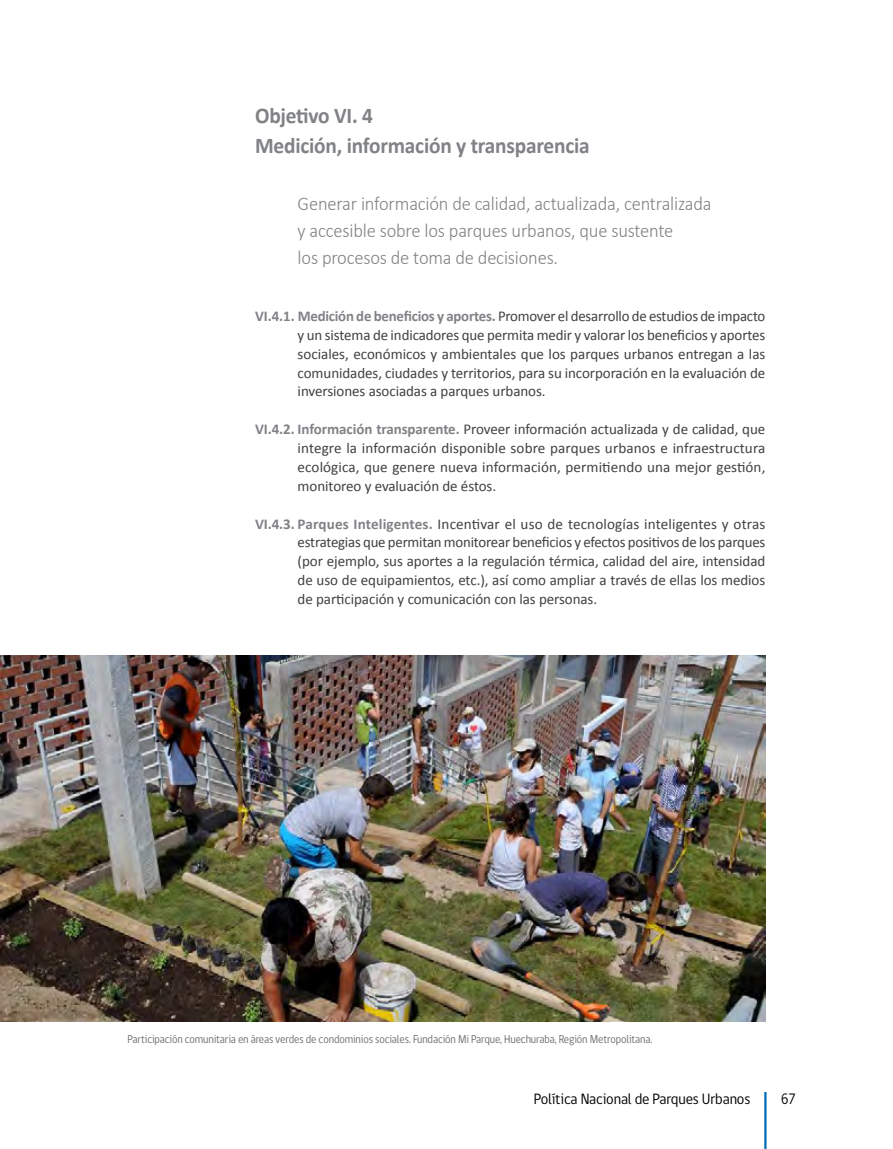
<style>
.page{position:relative;width:893px;height:1149px;background:#fff}
.page>*{position:absolute;margin:0;border:0;box-sizing:border-box;transform-origin:0 0}
.t1{font:700 22.5px/30px "Calibri";letter-spacing:-.01em;color:#808285;scale:.95 1}
.t2{font:300 19.5px/27px "Calibri";letter-spacing:-.01em;color:#808285;scale:.95 1}
.t3{font:15.45px "gob CL";letter-spacing:-.01em;color:#000;scale:.95 1}
.t4{font:15.45px "gob CL";letter-spacing:-.01em;color:#000;scale:.9 1}
.t5{font:15px/18.9px "Calibri";letter-spacing:-.005em;color:#414042;text-align:justify}
.t6{font:11.7px "gob CL";letter-spacing:-.01em;color:#6d6e71;scale:.9 1}
.s1{font-weight:700;color:#808285}
</style>
<div class="page">
<hr style="left:764px;top:1091px;width:2px;height:57px;background:#006cb7">
<img style="left:1px;top:655px;width:764px;height:365px">
<img style="left:0;top:655px;width:1px;height:365px">
<h1 class="t1" style="left:255px;top:101px;width:354px">Objetivo VI. 4<br>Medición, información y transparencia</h1>
<h2 class="t2" style="left:298px;top:189px;width:437px">Generar información de calidad, actualizada, centralizada y accesible sobre los parques urbanos, que sustente<br>los procesos de toma de decisiones.</h2>
<p class="t5" style="left:298px;top:306px;width:469px;text-indent:-43px"><span class="s1">VI.4.1. Medición de beneficios y aportes.</span> Promover el desarrollo de estudios de impacto y un sistema de indicadores que permita medir y valorar los beneficios y aportes sociales, económicos y ambientales que los parques urbanos entregan a las comunidades, ciudades y territorios, para su incorporación en la evaluación de inversiones asociadas a parques urbanos.</p>
<p class="t5" style="left:298px;top:419px;width:469px;text-indent:-43px"><span class="s1">VI.4.2. Información transparente.</span> Proveer información actualizada y de calidad, que integre la información disponible sobre parques urbanos e infraestructura ecológica, que genere nueva información, permitiendo una mejor gestión, monitoreo y evaluación de éstos.</p>
<p class="t5" style="left:298px;top:514px;width:469px;text-indent:-43px"><span class="s1">VI.4.3. Parques Inteligentes.</span> Incentivar el uso de tecnologías inteligentes y otras estrategias que permitan monitorear beneficios y efectos positivos de los parques (por ejemplo, sus aportes a la regulación térmica, calidad del aire, intensidad de uso de equipamientos, etc.), así como ampliar a través de ellas los medios de participación y comunicación con las personas.</p>
<p class="t6" style="left:128px;top:1030px;width:585px">Participación comunitaria en áreas verdes de condominios sociales. Fundación Mi Parque, Huechuraba, Región Metropolitana.</p>
<p class="t3" style="left:534px;top:1088px;width:229px">Política Nacional de Parques Urbanos</p>
<p class="t4" style="left:781px;top:1088px;width:18px">67</p>
</div>
